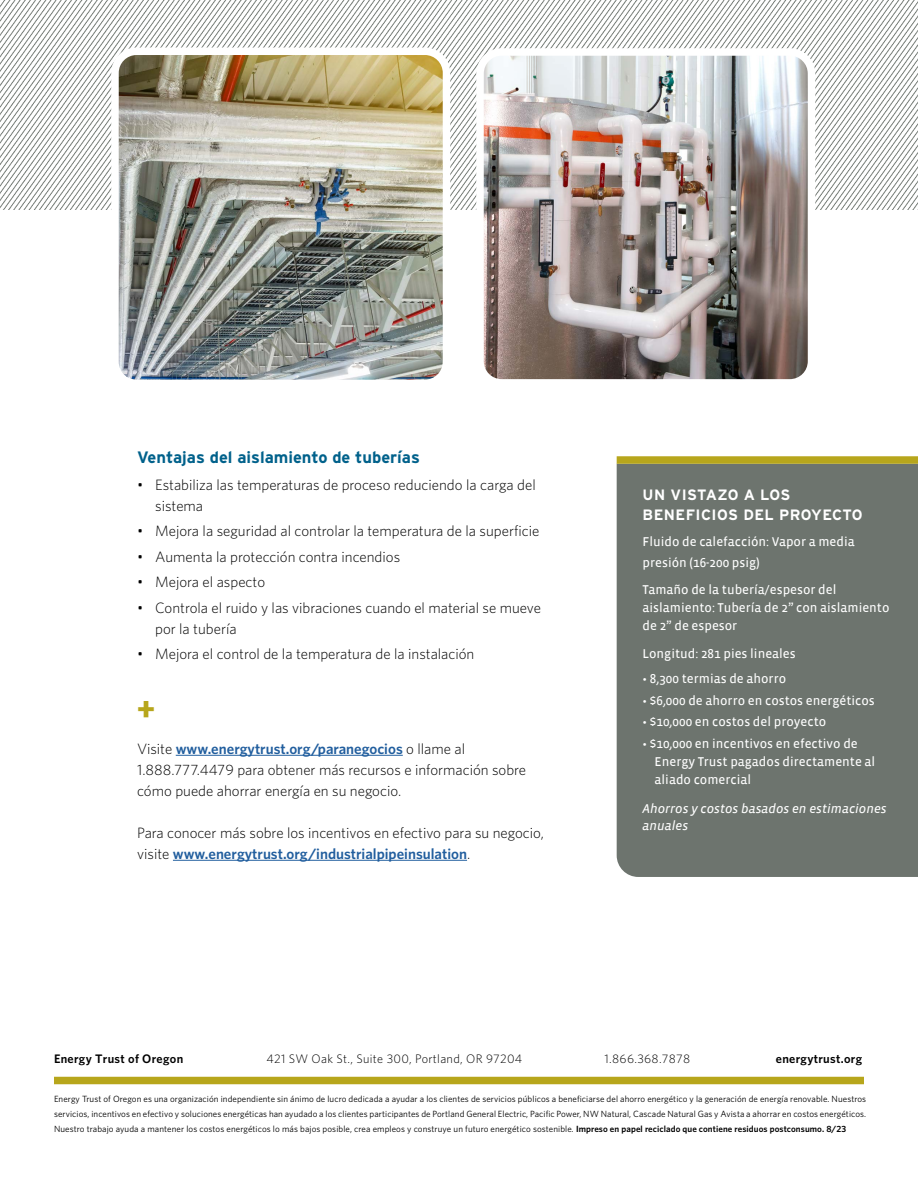
<style>
.page{position:relative;width:918px;height:1188px;background:#fff}
.page>*{position:absolute;margin:0;border:0;box-sizing:border-box;transform-origin:0 0}
.t1{font:900 36px "Vista Sans";color:#b7a61c}
.t2{font:700 16.5px "Interstate";color:#00618b}
.t3{font:300 15px/21px "Whitney";color:#000}
.t4{font:700 15px/19.5px "Interstate";letter-spacing:.03em;color:#fff}
.t5{font:13.2px/18px "Vista Sans Reg";color:#fff}
.t6{font:italic 13.2px/16.5px "Vista Sans Reg";color:#fff}
.t7{font:300 12.3px "Whitney";letter-spacing:.025em;color:#000}
.t8{font:600 12.3px "Whitney";letter-spacing:.025em;color:#000}
.t9{font:9px/15px "Whitney";letter-spacing:.01em;color:#000;text-align:justify}
.s1{font-weight:600;color:#215e9e}
.s2{font-weight:600}
</style>
<div class="page">
<img style="left:0;top:0;width:918px;height:210px">
<img style="left:115px;top:51px;width:331px;height:327px">
<div style="left:111px;top:48px;width:339px;height:339px;border:8px solid #fff;border-radius:22px"></div>
<img style="left:480px;top:52px;width:332px;height:326px">
<div style="left:476px;top:48px;width:339px;height:339px;border:8px solid #fff;border-radius:22px"></div>
<hr style="left:176px;top:755px;width:227px;height:1px;background:#215e9e">
<hr style="left:173px;top:860px;width:294px;height:1px;background:#215e9e">
<div style="left:54px;top:1077px;width:810px;height:7px;background:#b7a61c"></div>
<div style="left:617px;top:464px;width:301px;height:413px;background:#6d746e"></div>
<div style="left:617px;top:456px;width:301px;height:8px;background:#b7a61c"></div>
<h2 class="t2" style="left:137px;top:448px;width:284px">Ventajas del aislamiento de tuberías</h2>
<h3 class="t3" style="left:155px;top:474px;width:382px;text-indent:-18px">• Estabiliza las temperaturas de proceso reduciendo la carga del sistema</h3>
<h3 class="t3" style="left:137px;top:520px;width:404px">• Mejora la seguridad al controlar la temperatura de la superficie</h3>
<h3 class="t3" style="left:137px;top:546px;width:265px">• Aumenta la protección contra incendios</h3>
<h3 class="t3" style="left:137px;top:571px;width:130px">• Mejora el aspecto</h3>
<h3 class="t3" style="left:155px;top:597px;width:387px;text-indent:-18px">• Controla el ruido y las vibraciones cuando el material se mueve por la tubería</h3>
<h3 class="t3" style="left:137px;top:643px;width:339px">• Mejora el control de la temperatura de la instalación</h3>
<h1 class="t1" style="left:137px;top:689px;width:19px">+</h1>
<h3 class="t3" style="left:137px;top:738px;width:391px">Visite <span class="s1">www.energytrust.org/paranegocios</span> o llame al<br>1.888.777.4479 para obtener más recursos e información sobre cómo puede ahorrar energía en su negocio.</h3>
<h3 class="t3" style="left:137px;top:822px;width:408px">Para conocer más sobre los incentivos en efectivo para su negocio, visite <span class="s1">www.energytrust.org/industrialpipeinsulation</span>.</h3>
<h3 class="t4" style="left:643px;top:485px;width:222px">UN VISTAZO A LOS<br>BENEFICIOS DEL PROYECTO</h3>
<h3 class="t5" style="left:643px;top:531px;width:214px;line-height:21px">Fluido de calefacción: Vapor a media presión (16-200 psig)</h3>
<h3 class="t5" style="left:643px;top:581px;width:248px">Tamaño de la tubería/espesor del aislamiento: Tubería de 2” con aislamiento de 2” de espesor</h3>
<h3 class="t5" style="left:643px;top:645px;width:155px">Longitud: 281 pies lineales</h3>
<h3 class="t5" style="left:643px;top:670px;width:145px">• 8,300 termias de ahorro</h3>
<h3 class="t5" style="left:643px;top:691px;width:234px">• $6,000 de ahorro en costos energéticos</h3>
<h3 class="t5" style="left:643px;top:713px;width:185px">• $10,000 en costos del proyecto</h3>
<h3 class="t5" style="left:655px;top:735px;width:222px;text-indent:-12px">• $10,000 en incentivos en efectivo de<br>Energy Trust pagados directamente al aliado comercial</h3>
<h3 class="t6" style="left:643px;top:801px;width:246px">Ahorros y costos basados en estimaciones anuales</h3>
<h3 class="t8" style="left:54px;top:1050px;width:131px">Energy Trust of Oregon</h3>
<h3 class="t7" style="left:266px;top:1050px;width:257px">421 SW Oak St., Suite 300, Portland, OR 97204</h3>
<h3 class="t7" style="left:605px;top:1050px;width:87px">1.866.368.7878</h3>
<h3 class="t8" style="left:776px;top:1050px;width:88px">energytrust.org</h3>
<p class="t9" style="left:54px;top:1092px;width:814px">Energy Trust of Oregon es una organización independiente sin ánimo de lucro dedicada a ayudar a los clientes de servicios públicos a beneficiarse del ahorro energético y la generación de energía renovable. Nuestros servicios, incentivos en efectivo y soluciones energéticas han ayudado a los clientes participantes de Portland General Electric, Pacific Power, NW Natural, Cascade Natural Gas y Avista a ahorrar en costos energéticos.<br>Nuestro trabajo ayuda a mantener los costos energéticos lo más bajos posible, crea empleos y construye un futuro energético sostenible. <span class="s2">Impreso en papel reciclado que contiene residuos postconsumo. 8/23</span></p>
</div>
